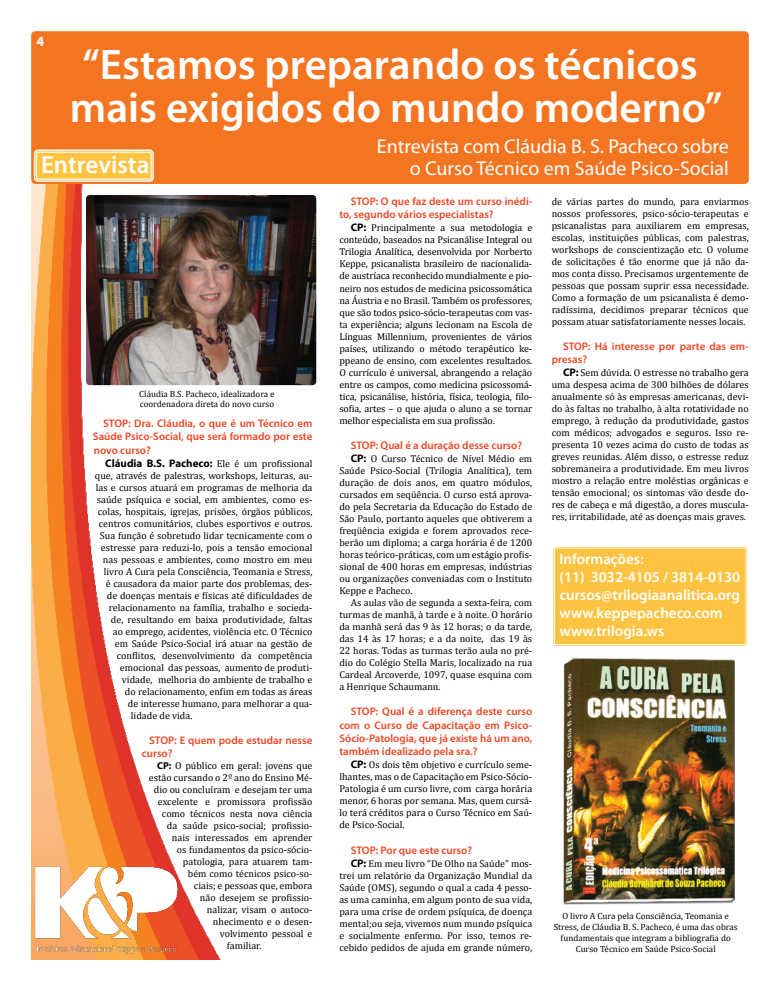
<style>
.page{position:relative;width:780px;height:993px;background:#fff}
.page>*{position:absolute;margin:0;border:0;box-sizing:border-box;transform-origin:0 0}
.t1{font:600 43px/43px "Myriad Pro";color:#fff}
.t2{font:600 25px "Myriad Pro";color:#fff}
.t3{font:20px/22px "Myriad Pro";color:#fff;text-align:right}
.t4{font:600 15px/18px "Myriad Pro";color:#fff}
.t5{font:700 14px "Myriad Pro";color:#fff}
.t6{font:600 11px/13.2px "Myriad Pro";color:#ef4623}
.t7{font:700 11px "Myriad Pro";color:#000}
.t8{font:10px/12px "Cambria";color:#000;text-align:justify}
.t9{font:9px/10.8px "Cambria";color:#000}
.s1{font-family:"Cambria";font-weight:400;font-size:10px}
.s2{font-family:"Myriad Pro";font-weight:700}
.s3{font-family:"Myriad Pro";font-weight:700;font-size:11px}
</style>
<div class="page">
<img style="left:225px;top:195px;width:91px;height:190px">
<img style="left:31px;top:183px;width:194px;height:776px">
<div style="left:31px;top:31px;width:717px;height:153px;background:#f47521;border-radius:4px"></div>
<div style="left:35px;top:151px;width:117px;height:29px;background:#fec341;border-radius:3px"></div>
<div style="left:34px;top:149px;width:120px;height:33px;border:2px solid #fff;border-radius:4px"></div>
<div style="left:36px;top:152px;width:115px;height:27px;border:1px solid #fff;border-radius:2px"></div>
<img style="left:31px;top:836px;width:168px;height:124px">
<img style="left:563px;top:657px;width:171px;height:248px">
<div style="left:553px;top:546px;width:194px;height:99px;background:#fec341;border-radius:3px"></div>
<div style="left:551px;top:545px;width:197px;height:102px;border:2px solid #fff;border-radius:4px"></div>
<div style="left:554px;top:547px;width:192px;height:97px;border:1px solid #fff;border-radius:2px"></div>
<h3 class="t5" style="left:36px;top:32px;width:9px">4</h3>
<h1 class="t1" style="left:70px;top:42px;width:653px">“Estamos preparando os técnicos mais exigidos do mundo moderno”</h1>
<h2 class="t2" style="left:41px;top:149px;width:110px">Entrevista</h2>
<p class="t9" style="left:139px;top:388px;width:137px">Cláudia B.S. Pacheco, idealizadora e coordenadora direta do novo curso</p>
<p class="t6" style="left:93px;top:417px;width:221px;text-align:justify;text-indent:10px">STOP: Dra. Cláudia, o que é um Técnico em Saúde Psico-Social, que será formado por este novo curso?</p>
<p class="t7" style="left:105px;top:456px;width:209px">Cláudia B.S. Pacheco: <span class="s1">Ele é um profissional</span></p>
<p class="t8" style="left:95px;top:469px;width:219px">que, através de palestras, workshops, leituras, au-</p>
<p class="t8" style="left:96px;top:481px;width:218px">las e cursos atuará em programas de melhoria da</p>
<p class="t8" style="left:97px;top:493px;width:217px">saúde psíquica e social, em ambientes, como es-</p>
<p class="t8" style="left:98px;top:505px;width:216px">colas, hospitais, igrejas, prisões, órgãos públicos,</p>
<p class="t8" style="left:99px;top:517px;width:215px">centros comunitários, clubes esportivos e outros.</p>
<p class="t8" style="left:100px;top:529px;width:214px">Sua função é sobretudo lidar tecnicamente com o</p>
<p class="t8" style="left:101px;top:541px;width:213px">estresse para reduzi-lo, pois a tensão emocional</p>
<p class="t8" style="left:103px;top:553px;width:211px">nas pessoas e ambientes, como mostro em meu</p>
<p class="t8" style="left:104px;top:565px;width:210px">livro A Cura pela Consciência, Teomania e Stress,</p>
<p class="t8" style="left:106px;top:577px;width:208px">é causadora da maior parte dos problemas, des-</p>
<p class="t8" style="left:107px;top:589px;width:207px">de doenças mentais e físicas até dificuldades de</p>
<p class="t8" style="left:109px;top:601px;width:205px">relacionamento na família, trabalho e socieda-</p>
<p class="t8" style="left:111px;top:613px;width:203px">de, resultando em baixa produtividade, faltas</p>
<p class="t8" style="left:113px;top:625px;width:201px">ao emprego, acidentes, violência etc. O Técnico</p>
<p class="t8" style="left:115px;top:637px;width:199px">em Saúde Psico-Social irá atuar na gestão de</p>
<p class="t8" style="left:117px;top:649px;width:197px">conflitos, desenvolvimento da competência</p>
<p class="t8" style="left:120px;top:661px;width:194px">emocional das pessoas, aumento de produti-</p>
<p class="t8" style="left:122px;top:673px;width:192px">vidade, melhoria do ambiente de trabalho e</p>
<p class="t8" style="left:125px;top:685px;width:189px">do relacionamento, enfim em todas as áreas</p>
<p class="t8" style="left:128px;top:697px;width:186px">de interesse humano, para melhorar a qua-</p>
<p class="t8" style="left:131px;top:709px;width:63px">lidade de vida.</p>
<p class="t6" style="left:142px;top:733px;width:172px;text-indent:7px">STOP: E quem pode estudar nesse curso?</p>
<p class="t8" style="left:157px;top:759px;width:157px"><span class="s2">CP:</span> O público em geral: jovens que</p>
<p class="t8" style="left:149px;top:771px;width:165px">estão cursando o 2º ano do Ensino Mé-</p>
<p class="t8" style="left:154px;top:783px;width:160px">dio ou concluíram e desejam ter uma</p>
<p class="t8" style="left:158px;top:795px;width:156px">excelente e promissora profissão</p>
<p class="t8" style="left:162px;top:807px;width:152px">como técnicos nesta nova ciência</p>
<p class="t8" style="left:167px;top:819px;width:147px">da saúde psico-social; profissio-</p>
<p class="t8" style="left:172px;top:831px;width:142px">nais interessados em aprender</p>
<p class="t8" style="left:177px;top:843px;width:137px">os fundamentos da psico-sócio-</p>
<p class="t8" style="left:183px;top:855px;width:131px">patologia, para atuarem tam-</p>
<p class="t8" style="left:188px;top:867px;width:126px">bém como técnicos psico-so-</p>
<p class="t8" style="left:194px;top:879px;width:120px">ciais; e pessoas que, embora</p>
<p class="t8" style="left:200px;top:891px;width:114px">não desejem se profissio-</p>
<p class="t8" style="left:207px;top:903px;width:107px">nalizar, visam o autoco-</p>
<p class="t8" style="left:213px;top:915px;width:101px">nhecimento e o desen-</p>
<p class="t8" style="left:220px;top:927px;width:94px">volvimento pessoal e</p>
<p class="t8" style="left:227px;top:939px;width:36px">familiar.</p>
<h3 class="t3" style="left:377px;top:135px;width:353px">Entrevista com Cláudia B. S. Pacheco sobre o Curso Técnico em Saúde Psico-Social</h3>
<p class="t6" style="left:339px;top:194px;width:194px;text-indent:11px">STOP: O que faz deste um curso inédi&shy;to, segundo vários especialistas?</p>
<p class="t8" style="left:339px;top:222px;width:194px;text-indent:11px"><span class="s3">CP:</span> Principalmente a sua metodologia e conteúdo, baseados na Psicanálise Integral ou Trilogia Analítica, desenvolvida por Norberto Keppe, psicanalista brasileiro de nacionalida&shy;de austríaca reconhecido mundialmente e pio&shy;neiro nos estudos de medicina psicossomática na Áustria e no Brasil. Também os professores, que são todos psico-sócio-terapeutas com vas&shy;ta experiência; alguns lecionam na Escola de Línguas Millennium, provenientes de vários países, utilizando o método terapêutico ke&shy;ppeano de ensino, com excelentes resultados.<br>O currículo é universal, abrangendo a relação entre os campos, como medicina psicossomá&shy;tica, psicanálise, história, física, teologia, filo&shy;sofia, artes – o que ajuda o aluno a se tornar melhor especialista em sua profissão.</p>
<p class="t6" style="left:351px;top:438px;width:173px">STOP: Qual é a duração desse curso?</p>
<p class="t8" style="left:339px;top:452px;width:194px;text-indent:11px"><span class="s3">CP:</span> O Curso Técnico de Nível Médio em Saúde Psico-Social (Trilogia Analítica), tem duração de dois anos, em quatro módulos, cursados em seqüência. O curso está aprova&shy;do pela Secretaria da Educação do Estado de São Paulo, portanto aqueles que obtiverem a freqüência exigida e forem aprovados rece&shy;berão um diploma; a carga horária é de 1200 horas teórico-práticas, com um estágio profis&shy;sional de 400 horas em empresas, indústrias ou organizações conveniadas com o Instituto Keppe e Pacheco.</p>
<p class="t8" style="left:339px;top:596px;width:194px;text-indent:11px">As aulas vão de segunda a sexta-feira, com turmas de manhã, à tarde e à noite. O horário da manhã será das 9 às 12 horas; o da tarde, das 14 às 17 horas; e a da noite, das 19 às 22 horas. Todas as turmas terão aula no pré&shy;dio do Colégio Stella Maris, localizado na rua Cardeal Arcoverde, 1097, quase esquina com a Henrique Schaumann.</p>
<p class="t6" style="left:339px;top:704px;width:194px;text-align:justify;text-indent:11px">STOP: Qual é a diferença deste curso com o Curso de Capacitação em Psico-Sócio-Patologia, que já existe há um ano, também idealizado pela sra.?</p>
<p class="t8" style="left:339px;top:758px;width:194px;text-indent:11px"><span class="s3">CP:</span> Os dois têm objetivo e currículo seme&shy;lhantes, mas o de Capacitação em Psico-Sócio-Patologia é um curso livre, com carga horária menor, 6 horas por semana. Mas, quem cursá&shy;lo terá créditos para o Curso Técnico em Saú&shy;de Psico-Social.</p>
<p class="t6" style="left:351px;top:842px;width:123px">STOP: Por que este curso?</p>
<p class="t8" style="left:339px;top:857px;width:194px;text-indent:11px"><span class="s3">CP:</span> Em meu livro “De Olho na Saúde” mos&shy;trei um relatório da Organização Mundial da Saúde (OMS), segundo o qual a cada 4 pesso&shy;as uma caminha, em algum ponto de sua vida, para uma crise de ordem psíquica, de doença mental;ou seja, vivemos num mundo psíquica e socialmente enfermo. Por isso, temos re&shy;cebido pedidos de ajuda em grande número,</p>
<p class="t8" style="left:551px;top:195px;width:199px">de várias partes do mundo, para enviarmos nossos professores, psico-sócio-terapeutas e psicanalistas para auxiliarem em empresas, escolas, instituições públicas, com palestras, workshops de conscientização etc. O volume de solicitações é tão enorme que já não da&shy;mos conta disso. Precisamos urgentemente de pessoas que possam suprir essa necessidade.<br>Como a formação de um psicanalista é demo&shy;radíssima, decidimos preparar técnicos que possam atuar satisfatoriamente nesses locais.</p>
<p class="t6" style="left:551px;top:339px;width:198px;text-indent:11px">STOP: Há interesse por parte das em&shy;presas?</p>
<p class="t8" style="left:551px;top:367px;width:199px;text-indent:11px"><span class="s3">CP:</span> Sem dúvida. O estresse no trabalho gera uma despesa acima de 300 bilhões de dólares anualmente só às empresas americanas, devi&shy;do às faltas no trabalho, à alta rotatividade no emprego, à redução da produtividade, gastos com médicos; advogados e seguros. Isso re&shy;presenta 10 vezes acima do custo de todas as greves reunidas. Além disso, o estresse reduz sobremaneira a produtividade. Em meu livros mostro a relação entre moléstias orgânicas e tensão emocional; os sintomas vão desde do&shy;res de cabeça e má digestão, a dores muscula&shy;res, irritabilidade, até as doenças mais graves.</p>
<h3 class="t4" style="left:559px;top:549px;width:182px">Informações:<br>(11) 3032-4105 / 3814-0130 cursos@trilogiaanalitica.org www.keppepacheco.com www.trilogia.ws</h3>
<p class="t9" style="left:553px;top:910px;width:185px;text-align:center">O livro A Cura pela Consciência, Teomania e Stress, de Cláudia B. S. Pacheco, é uma das obras fundamentais que integram a bibliografia do Curso Técnico em Saúde Psico-Social</p>
</div>
